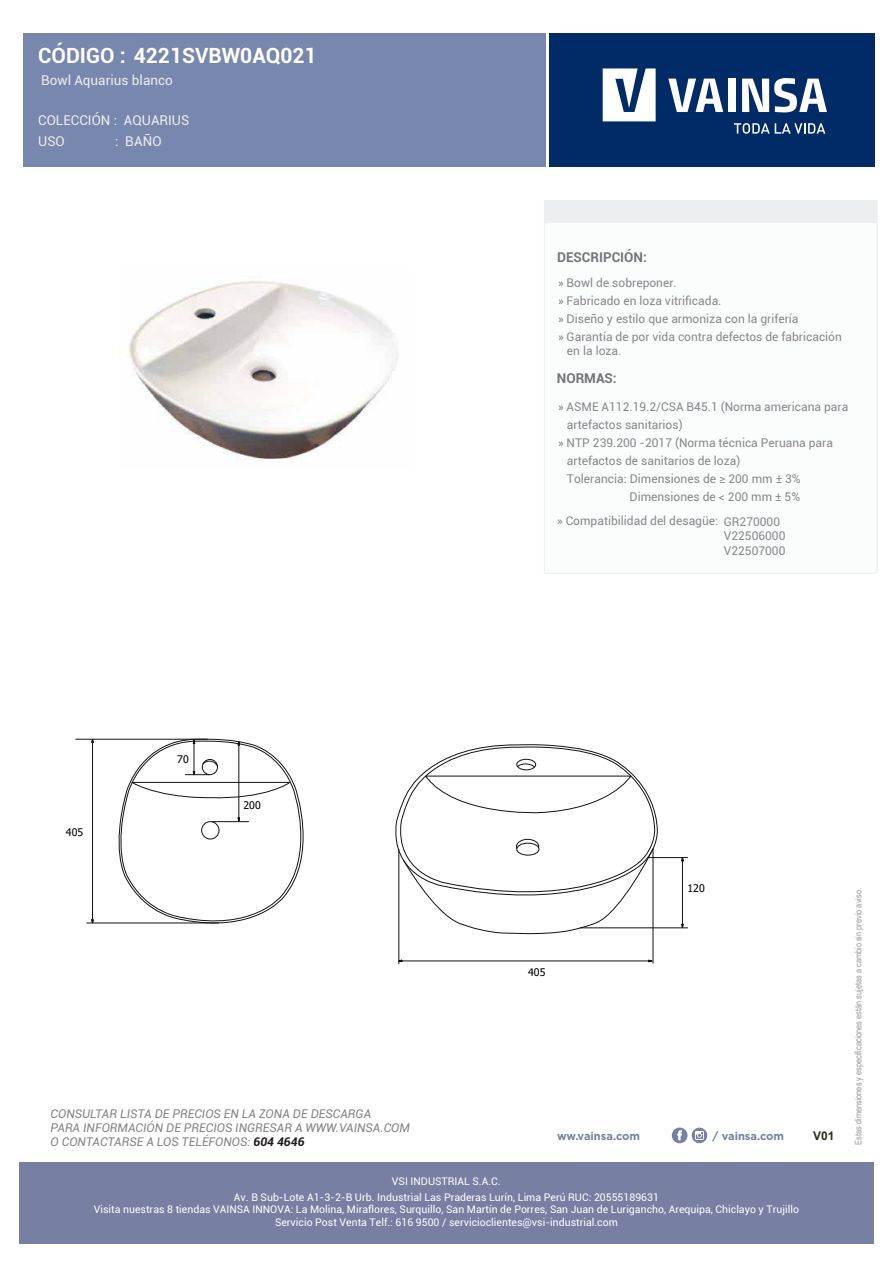
<style>
.page{position:relative;width:893px;height:1263px;background:#fff}
.page>*{position:absolute;margin:0;border:0;box-sizing:border-box;transform-origin:0 0}
.t1{font:700 21px "Roboto";color:#fff}
.t2{font:13.5px "Roboto";color:#edeeef}
.t3{font:700 13.5px "Roboto";color:#747378}
.t4{font:12px/18px "Roboto";color:#8a878d}
.t5{font:italic 12px/14.4px "Roboto";color:#838383}
.t6{font:700 12px "Arial";color:#2e2d22}
.t7{font:700 11.1px "Gotham";color:#7680a3}
.t8{font:10.5px/12.6px "Roboto";color:#fff;text-align:center}
.t9{font:10.5px "Tahoma";color:#000}
.t10{font:9px "Arial Narrow";color:#97999e}
.s1{font-weight:700;color:#1e1a1b}
</style>
<div class="page">
<div style="left:544px;top:201px;width:333px;height:372px;background:#fbfcfc"></div>
<div style="left:544px;top:201px;width:333px;height:22px;background:#edeeef"></div>
<div style="left:544px;top:201px;width:334px;height:373px;border:1px solid #edeeef"></div>
<div style="left:23px;top:34px;width:522px;height:133px;background:#7887ad"></div>
<div style="left:549px;top:34px;width:326px;height:133px;background:#002b66"></div>
<svg style="left:603px;top:68px;width:53px;height:53px"></svg>
<svg style="left:668px;top:79px;width:55px;height:33px"></svg>
<div style="left:728px;top:79px;width:7px;height:33px;background:#fff"></div>
<svg style="left:742px;top:78px;width:85px;height:34px"></svg>
<svg style="left:734px;top:123px;width:91px;height:11px"></svg>
<div style="left:19px;top:1162px;width:854px;height:81px;background:#7780a3"></div>
<svg style="left:672px;top:1127px;width:35px;height:16px"></svg>
<img style="left:119px;top:281px;width:280px;height:179px">
<svg style="left:395px;top:744px;width:260px;height:192px"></svg>
<hr style="left:76px;top:739px;width:132px;height:1px;background:#101212">
<hr style="left:87px;top:923px;width:131px;height:1px;background:#101212">
<hr style="left:92px;top:741px;width:1px;height:179px;background:#101212">
<svg style="left:91px;top:738px;width:3px;height:5px"></svg>
<svg style="left:91px;top:919px;width:3px;height:5px"></svg>
<svg style="left:648px;top:959px;width:5px;height:3px"></svg>
<hr style="left:398px;top:849px;width:1px;height:115px;background:#101212">
<hr style="left:653px;top:849px;width:1px;height:114px;background:#101212">
<hr style="left:402px;top:960px;width:247px;height:1px;background:#101212">
<hr style="left:648px;top:857px;width:39px;height:1px;background:#101212">
<hr style="left:580px;top:927px;width:107px;height:1px;background:#101212">
<svg style="left:681px;top:923px;width:3px;height:6px"></svg>
<svg style="left:681px;top:857px;width:3px;height:5px"></svg>
<hr style="left:682px;top:861px;width:1px;height:63px;background:#101212">
<svg style="left:110px;top:738px;width:194px;height:186px"></svg>
<hr style="left:212px;top:821px;width:37px;height:1px;background:#101212">
<hr style="left:194px;top:742px;width:1px;height:30px;background:#101212">
<hr style="left:238px;top:742px;width:1px;height:76px;background:#101212">
<h1 class="t1" style="left:38px;top:41px;width:280px">CÓDIGO : 4221SVBW0AQ021</h1>
<p class="t2" style="left:41px;top:71px;width:133px">Bowl Aquarius blanco</p>
<p class="t2" style="left:38px;top:110px;width:153px">COLECCIÓN : AQUARIUS</p>
<p class="t2" style="left:38px;top:132px;width:28px">USO</p>
<p class="t2" style="left:115px;top:132px;width:48px">: BAÑO</p>
<p class="t3" style="left:557px;top:247px;width:91px">DESCRIPCIÓN:</p>
<p class="t4" style="left:558px;top:273px;width:285px">» Bowl de sobreponer.<br>» Fabricado en loza vitrificada.<br>» Diseño y estilo que armoniza con la grifería<br>» Garantía de por vida contra defectos de fabricación</p>
<p class="t4" style="left:567px;top:341px;width:56px">en la loza.</p>
<p class="t3" style="left:557px;top:369px;width:61px">NORMAS:</p>
<p class="t4" style="left:558px;top:397px;width:292px">» ASME A112.19.2/CSA B45.1 (Norma americana para</p>
<p class="t4" style="left:567px;top:415px;width:117px">artefactos sanitarios)</p>
<p class="t4" style="left:558px;top:433px;width:277px">» NTP 239.200 -2017 (Norma técnica Peruana para</p>
<p class="t4" style="left:567px;top:451px;width:175px">artefactos de sanitarios de loza)</p>
<p class="t4" style="left:567px;top:469px;width:235px">Tolerancia: Dimensiones de ≥ 200 mm ± 3%</p>
<p class="t4" style="left:630px;top:487px;width:172px">Dimensiones de &lt; 200 mm ± 5%</p>
<p class="t4" style="left:557px;top:512px;width:163px">» Compatibilidad del desagüe:</p>
<p class="t4" style="left:724px;top:514px;width:63px;line-height:14.4px">GR270000<br>V22506000<br>V22507000</p>
<p class="t9" style="left:66px;top:825px;width:19px">405</p>
<p class="t9" style="left:177px;top:752px;width:13px">70</p>
<p class="t9" style="left:244px;top:798px;width:19px">200</p>
<p class="t9" style="left:528px;top:965px;width:19px">405</p>
<p class="t9" style="left:687px;top:881px;width:19px">120</p>
<p class="t5" style="left:51px;top:1105px;width:361px">CONSULTAR LISTA DE PRECIOS EN LA ZONA DE DESCARGA<br>PARA INFORMACIÓN DE PRECIOS INGRESAR A WWW.VAINSA.COM<br>O CONTACTARSE A LOS TELÉFONOS: <span class="s1">604 4646</span></p>
<p class="t8" style="left:392px;top:1174px;width:110px">VSI INDUSTRIAL S.A.C.</p>
<p class="t7" style="left:557px;top:1128px;width:85px">ww.vainsa.com</p>
<p class="t7" style="left:712px;top:1128px;width:73px">/ vainsa.com</p>
<p class="t6" style="left:813px;top:1127px;width:23px">V01</p>
<p class="t10" style="left:852px;top:1145px;width:258px;rotate:-90deg">Estas dimensiones y especificaciones están sujetas a cambio sin previo aviso.</p>
<p class="t8" style="left:94px;top:1190px;width:707px">Av. B Sub-Lote A1-3-2-B Urb. Industrial Las Praderas Lurín, Lima Perú RUC: 20555189631<br>Visita nuestras 8 tiendas VAINSA INNOVA: La Molina, Miraflores, Surquillo, San Martín de Porres, San Juan de Lurigancho, Arequipa, Chiclayo y Trujillo<br>Servicio Post Venta Telf.: 616 9500 / servicioclientes@vsi-industrial.com</p>
</div>
